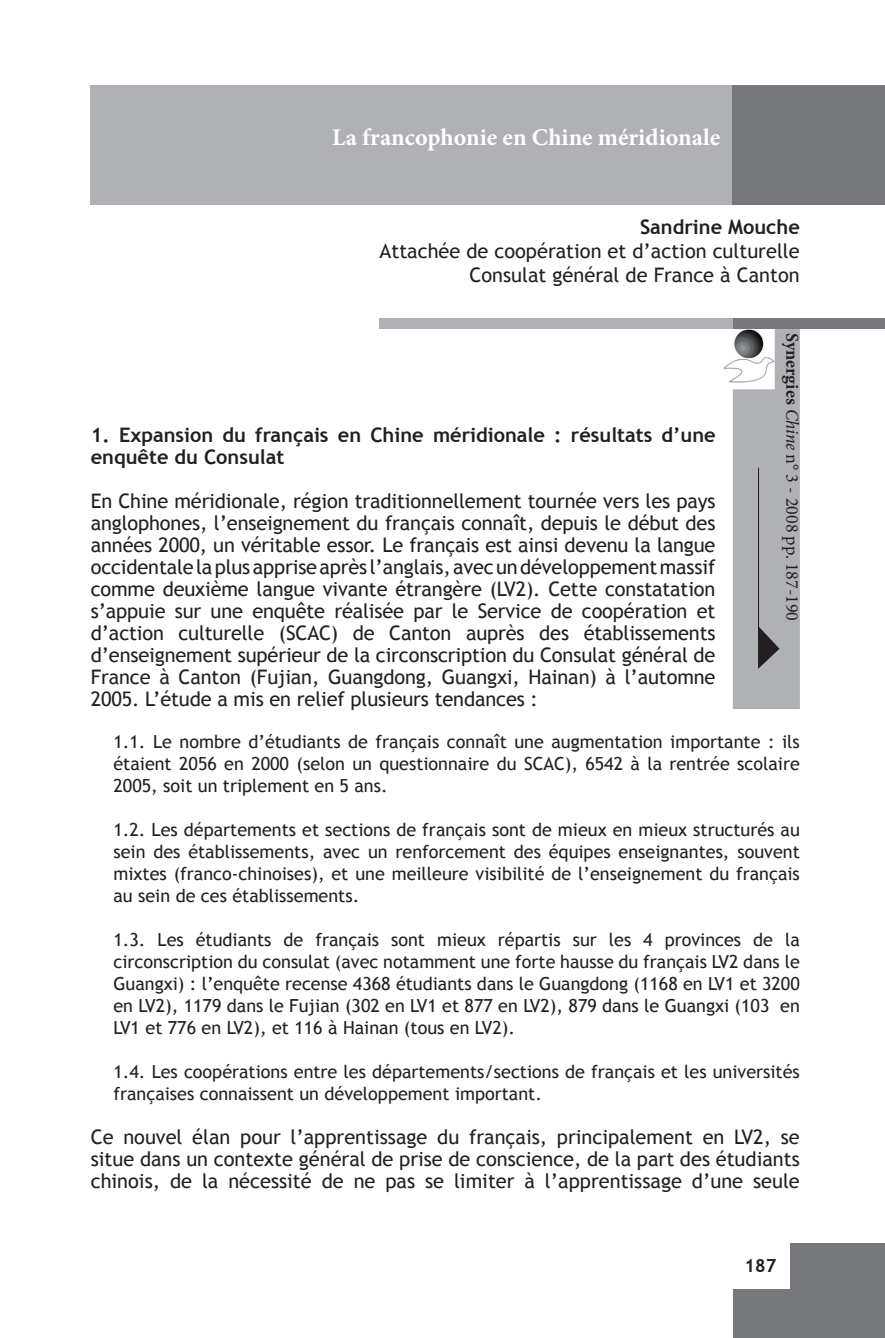
<style>
.page{position:relative;width:885px;height:1338px;background:#fff}
.page>*{position:absolute;margin:0;border:0;box-sizing:border-box;transform-origin:0 0}
.t1{font:700 24px "Minion Pro";color:#fff}
.t2{font:20px/22px "Trebuchet MS";color:#231f20;text-align:justify}
.t3{font:700 20px/22px "Trebuchet MS";color:#231f20}
.t4{font:18px/22px "Trebuchet MS";color:#231f20;text-align:justify}
.t5{font:18px "Minion Pro";color:#231f20}
.t6{font:700 18px "Trebuchet MS";color:#231f20}
.s1{font-weight:700}
.s2{font-style:italic}
</style>
<div class="page">
<div style="left:733px;top:1243px;width:151px;height:95px;background:#76787b"></div>
<div style="left:731px;top:1241px;width:58px;height:48px;background:#fff"></div>
<div style="left:379px;top:318px;width:357px;height:11px;background:#b0b1b5"></div>
<div style="left:730px;top:85px;width:154px;height:119px;background:#76787b"></div>
<div style="left:732px;top:327px;width:67px;height:382px;background:#b0b1b5"></div>
<div style="left:733px;top:318px;width:151px;height:11px;background:#76787b"></div>
<svg style="left:758px;top:626px;width:21px;height:43px"></svg>
<img style="left:723px;top:329px;width:51px;height:60px">
<hr style="left:758px;top:468px;width:1px;height:169px;background:#231f20">
<div style="left:91px;top:85px;width:640px;height:120px;background:#b0b1b5"></div>
<p class="t1" style="left:332px;top:120px;width:390px">La francophonie en Chine méridionale</p>
<p class="t3" style="left:640px;top:216px;width:161px">Sandrine Mouche</p>
<p class="t2" style="left:379px;top:239px;width:421px;line-height:24px;text-align:right">Attachée de coopération et d’action culturelle<br>Consulat général de France à Canton</p>
<p class="t3" style="left:91px;top:424px;width:626px">1. Expansion du français en Chine méridionale : résultats d’une enquête du Consulat</p>
<p class="t2" style="left:91px;top:490px;width:626px">En Chine méridionale, région traditionnellement tournée vers les pays anglophones, l’enseignement du français connaît, depuis le début des années 2000, un véritable essor. Le français est ainsi devenu la langue occidentale la plus apprise après l’anglais, avec un développement massif comme deuxième langue vivante étrangère (LV2). Cette constatation s’appuie sur une enquête réalisée par le Service de coopération et d’action culturelle (SCAC) de Canton auprès des établissements d’enseignement supérieur de la circonscription du Consulat général de France à Canton (Fujian, Guangdong, Guangxi, Hainan) à l’automne 2005. L’étude a mis en relief plusieurs tendances :</p>
<p class="t5" style="left:804px;top:333px;width:290px;rotate:90deg"><span class="s1">Synergies</span> <span class="s2">Chine</span> n° 3 - 2008 pp. 187-190</p>
<p class="t4" style="left:113px;top:731px;width:687px">1.1. Le nombre d’étudiants de français connaît une augmentation importante : ils étaient 2056 en 2000 (selon un questionnaire du SCAC), 6542 à la rentrée scolaire 2005, soit un triplement en 5 ans.</p>
<p class="t4" style="left:113px;top:819px;width:687px">1.2. Les départements et sections de français sont de mieux en mieux structurés au sein des établissements, avec un renforcement des équipes enseignantes, souvent mixtes (franco-chinoises), et une meilleure visibilité de l’enseignement du français au sein de ces établissements.</p>
<p class="t4" style="left:113px;top:929px;width:687px">1.3. Les étudiants de français sont mieux répartis sur les 4 provinces de la circonscription du consulat (avec notamment une forte hausse du français LV2 dans le Guangxi) : l’enquête recense 4368 étudiants dans le Guangdong (1168 en LV1 et 3200 en LV2), 1179 dans le Fujian (302 en LV1 et 877 en LV2), 879 dans le Guangxi (103 en LV1 et 776 en LV2), et 116 à Hainan (tous en LV2).</p>
<p class="t4" style="left:113px;top:1061px;width:687px">1.4. Les coopérations entre les départements/sections de français et les universités françaises connaissent un développement important.</p>
<p class="t2" style="left:91px;top:1126px;width:710px">Ce nouvel élan pour l’apprentissage du français, principalement en LV2, se situe dans un contexte général de prise de conscience, de la part des étudiants chinois, de la nécessité de ne pas se limiter à l’apprentissage d’une seule</p>
<p class="t6" style="left:744px;top:1254px;width:33px">187</p>
</div>
